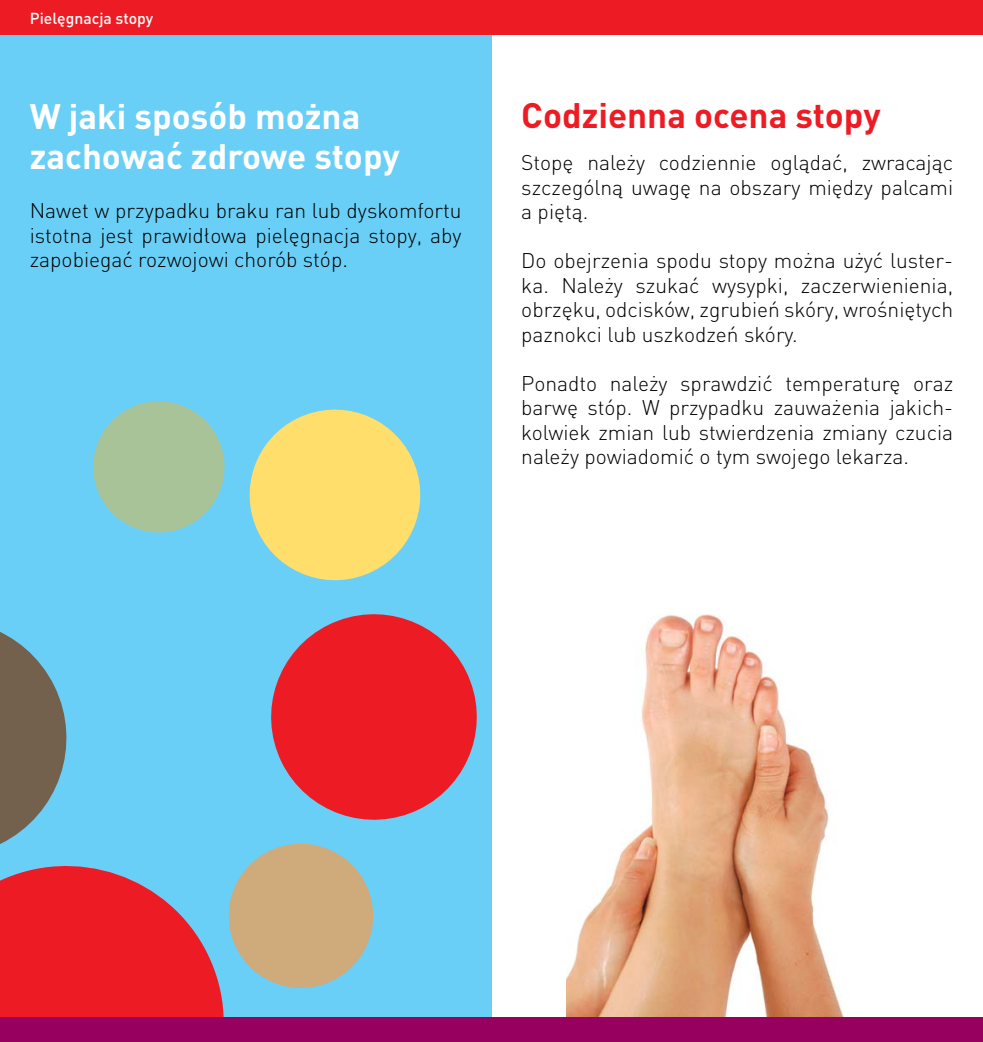
<style>
.page{position:relative;width:983px;height:1042px;background:#fff}
.page>*{position:absolute;margin:0;border:0;box-sizing:border-box;transform-origin:0 0}
.t1{font:700 35px/40.2px "DIN Pl";color:#fff}
.t2{font:700 35px "DIN Pl";color:#ed1c24}
.t3{font:300 21px/24.5px "DIN Pl";color:#000;text-align:justify}
.t4{font:500 15.75px "DIN Pl";color:#fff}
</style>
<div class="page">
<div style="left:0;top:30px;width:491px;height:1012px;background:#6acff6"></div>
<svg style="left:0;top:632px;width:67px;height:212px"></svg>
<svg style="left:0;top:866px;width:224px;height:151px;background:#d93642"></svg>
<svg style="left:218px;top:843px;width:156px;height:155px"></svg>
<svg style="left:93px;top:401px;width:328px;height:180px"></svg>
<svg style="left:271px;top:614px;width:206px;height:206px;fill:#ed1c24"></svg>
<img style="left:566px;top:614px;width:278px;height:402px">
<div style="left:0;top:1017px;width:982px;height:25px;background:#97005e"></div>
<div style="left:0;top:0;width:982px;height:35px;background:#ed1c24"></div>
<p class="t4" style="left:30px;top:8px;width:125px">Pielęgnacja stopy</p>
<h1 class="t1" style="left:30px;top:95px;width:371px">W jaki sposób można zachować zdrowe stopy</h1>
<p class="t3" style="left:30px;top:198px;width:433px">Nawet w przypadku braku ran lub dyskomfortu istotna jest prawidłowa pielęgnacja stopy, aby zapobiegać rozwojowi chorób stóp.</p>
<h1 class="t2" style="left:521px;top:93px;width:361px">Codzienna ocena stopy</h1>
<p class="t3" style="left:521px;top:150px;width:433px">Stopę należy codziennie oglądać, zwracając szczególną uwagę na obszary między palcami a piętą.</p>
<p class="t3" style="left:521px;top:248px;width:433px">Do obejrzenia spodu stopy można użyć luster&shy;ka. Należy szukać wysypki, zaczerwienienia, obrzęku, odcisków, zgrubień skóry, wrośniętych paznokci lub uszkodzeń skóry.</p>
<p class="t3" style="left:521px;top:371px;width:433px">Ponadto należy sprawdzić temperaturę oraz barwę stóp. W przypadku zauważenia jakich&shy;kolwiek zmian lub stwierdzenia zmiany czucia należy powiadomić o tym swojego lekarza.</p>
</div>
